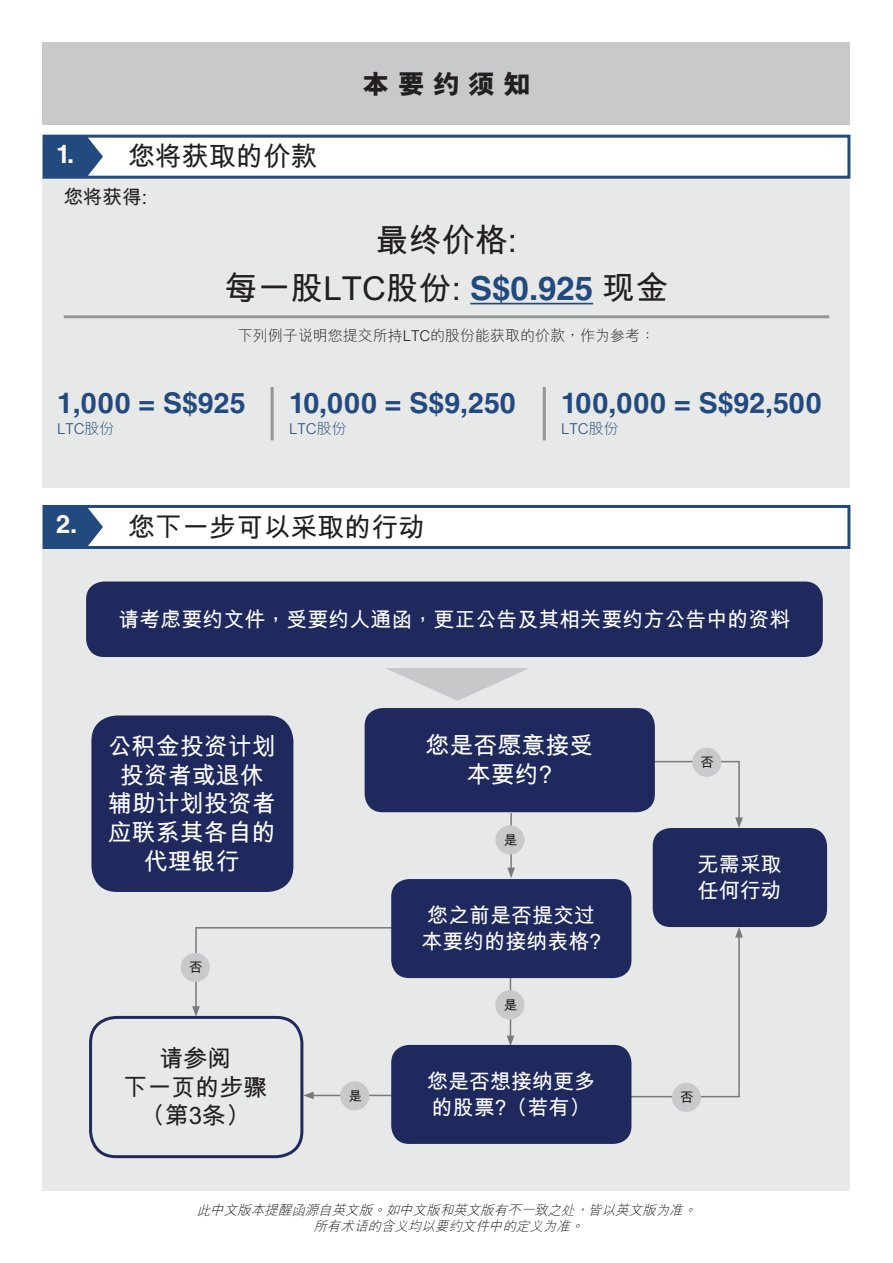
<style>
.page{position:relative;width:893px;height:1263px;background:#fff}
.page>*{position:absolute;margin:0;border:0;box-sizing:border-box;transform-origin:0 0}
.t1{font:700 33px/48.2px "M Hei HKS";color:#231f20;text-align:center}
.t2{font:700 28.5px "Helvetica LT Std";letter-spacing:.02em;color:#224a7e}
.t3{font:700 28.5px "Helvetica LT Std";letter-spacing:.04em;color:#224a7e}
.t4{font:700 27px "M Hei HKS";color:#231f20}
.t5{font:800 27px "M Hei HKS";color:#231f20}
.t6{font:700 25.5px "Helvetica LT Std";color:#fff}
.t7{font:700 24px/28.8px "M Hei HKS";color:#fff;text-align:center}
.t8{font:700 24px/28.8px "M Hei HKS";color:#231f20;text-align:center}
.t9{font:700 21px/25.2px "M Hei HKS";color:#fff}
.t10{font:700 19.5px "M Hei HKS";color:#231f20}
.t11{font:300 15px "M Hei HKS";color:#231f20}
.t12{font:300 15px "M Hei HKS";color:#224a7e}
.t13{font:italic 300 13.5px/16.5px "M Hei HKS";color:#231f20;text-align:center}
.t14{font:700 13.5px "M Hei HKS";color:#231f20}
.s1{font-family:"Helvetica LT Std";color:#224a7e}
</style>
<div class="page">
<div style="left:43px;top:43px;width:807px;height:82px;background:#c7c9cb"></div>
<div style="left:43px;top:177px;width:807px;height:311px;background:#e7e8e8"></div>
<hr style="left:470px;top:303px;width:123px;height:1px;background:#224a7e">
<hr style="left:64px;top:315px;width:765px;height:3px;background:#949698">
<div style="left:43px;top:135px;width:807px;height:44px;border:3px solid #224a7e"></div>
<svg style="left:43px;top:135px;width:61px;height:44px;background:#3e608e"></svg>
<div style="left:43px;top:549px;width:807px;height:642px;background:#e7e8e8"></div>
<div style="left:43px;top:505px;width:807px;height:44px;border:3px solid #224a7e"></div>
<svg style="left:43px;top:505px;width:61px;height:44px;background:#3c5f8d"></svg>
<hr style="left:271px;top:387px;width:3px;height:53px;background:#949698">
<hr style="left:543px;top:387px;width:3px;height:53px;background:#949698">
<hr style="left:654px;top:761px;width:86px;height:1px;background:#77797b">
<hr style="left:630px;top:1096px;width:110px;height:1px;background:#77797b">
<hr style="left:196px;top:927px;width:196px;height:1px;background:#77797b">
<hr style="left:738px;top:762px;width:2px;height:58px;background:#77797b">
<svg style="left:735px;top:817px;width:8px;height:11px"></svg>
<hr style="left:510px;top:813px;width:2px;height:57px;background:#77797b">
<svg style="left:507px;top:868px;width:8px;height:10px"></svg>
<hr style="left:510px;top:978px;width:1px;height:60px;background:#77797b">
<svg style="left:507px;top:1035px;width:7px;height:10px"></svg>
<hr style="left:738px;top:935px;width:2px;height:161px;background:#77797b">
<svg style="left:735px;top:927px;width:8px;height:10px"></svg>
<hr style="left:195px;top:927px;width:2px;height:81px;background:#77797b">
<svg style="left:192px;top:1006px;width:8px;height:10px"></svg>
<hr style="left:311px;top:1095px;width:81px;height:1px;background:#77797b">
<svg style="left:303px;top:1091px;width:11px;height:8px"></svg>
<svg style="left:386px;top:668px;width:143px;height:33px"></svg>
<div style="left:692px;top:748px;width:29px;height:29px;background:#c7c9cb;border-radius:50%"></div>
<div style="left:495px;top:825px;width:29px;height:29px;background:#c7c9cb;border-radius:50%"></div>
<div style="left:495px;top:990px;width:29px;height:29px;background:#c7c9cb;border-radius:50%"></div>
<div style="left:672px;top:1083px;width:29px;height:29px;background:#c7c9cb;border-radius:50%"></div>
<div style="left:181px;top:953px;width:29px;height:29px;background:#c7c9cb;border-radius:50%"></div>
<div style="left:340px;top:1081px;width:29px;height:29px;background:#c7c9cb;border-radius:50%"></div>
<div style="left:86px;top:581px;width:737px;height:76px;background:#1f295d;border-radius:18px"></div>
<div style="left:91px;top:715px;width:202px;height:177px;background:#1f295d;border-radius:26px"></div>
<div style="left:365px;top:708px;width:290px;height:104px;background:#1f295d;border-radius:18px"></div>
<div style="left:391px;top:879px;width:240px;height:99px;background:#1f295d;border-radius:18px"></div>
<div style="left:391px;top:1045px;width:240px;height:99px;background:#1f295d;border-radius:18px"></div>
<div style="left:653px;top:828px;width:174px;height:99px;background:#1f295d;border-radius:18px"></div>
<div style="left:89px;top:1016px;width:214px;height:142px;border:3px solid #1f295d;border-radius:26px"></div>
<p class="t6" style="left:56px;top:139px;width:20px">1.</p>
<p class="t4" style="left:128px;top:136px;width:190px">您將獲取的價款</p>
<p class="t10" style="left:64px;top:183px;width:85px">您將獲得:</p>
<p class="t5" style="left:362px;top:66px;width:170px">本 要 約 須 知</p>
<h1 class="t1" style="left:225px;top:214px;width:445px">最終價格:<br>每一股LTC股份: <span class="s1">S$0.925</span> 現金</h1>
<p class="t11" style="left:238px;top:324px;width:419px">下列例子說明您提交所持LTC的股份能獲取的價款，作為參考：</p>
<h2 class="t2" style="left:57px;top:386px;width:190px">1,000 = S$925</h2>
<p class="t12" style="left:57px;top:418px;width:59px">LTC股份</p>
<h2 class="t2" style="left:289px;top:386px;width:228px">10,000 = S$9,250</h2>
<p class="t12" style="left:289px;top:418px;width:59px">LTC股份</p>
<p class="t6" style="left:56px;top:509px;width:23px">2.</p>
<p class="t4" style="left:128px;top:507px;width:298px">您下一步可以採取的行動</p>
<h2 class="t3" style="left:561px;top:386px;width:262px">100,000 = S$92,500</h2>
<p class="t12" style="left:561px;top:418px;width:59px">LTC股份</p>
<p class="t9" style="left:118px;top:605px;width:674px">請考慮要約文件，受要約人通函，更正公告及其相關要約方公告中的資料</p>
<p class="t7" style="left:108px;top:730px;width:169px">公積金投資計劃投資者或退休輔助計劃投資者應聯繫其各自的代理銀行</p>
<p class="t7" style="left:425px;top:729px;width:169px">您是否願意接受本要約?</p>
<p class="t9" style="left:421px;top:901px;width:181px">您之前是否提交過本要約的接納表格?</p>
<p class="t14" style="left:504px;top:830px;width:15px">是</p>
<p class="t14" style="left:189px;top:957px;width:15px">否</p>
<p class="t8" style="left:124px;top:1042px;width:145px">請參閱<br>下一頁的步驟（第3條）</p>
<p class="t14" style="left:349px;top:1086px;width:15px">是</p>
<p class="t14" style="left:504px;top:995px;width:15px">是</p>
<p class="t9" style="left:427px;top:1067px;width:169px">您是否想接納更多的股票?（若有）</p>
<p class="t14" style="left:700px;top:752px;width:15px">否</p>
<p class="t9" style="left:698px;top:850px;width:85px">無需採取任何行動</p>
<p class="t14" style="left:680px;top:1087px;width:15px">否</p>
<p class="t13" style="left:197px;top:1201px;width:506px">此中文版本提醒函源自英文版。如中文版和英文版有不一致之處，皆以英文版為準。所有術語的含義均以要約文件中的定義為准。</p>
</div>
